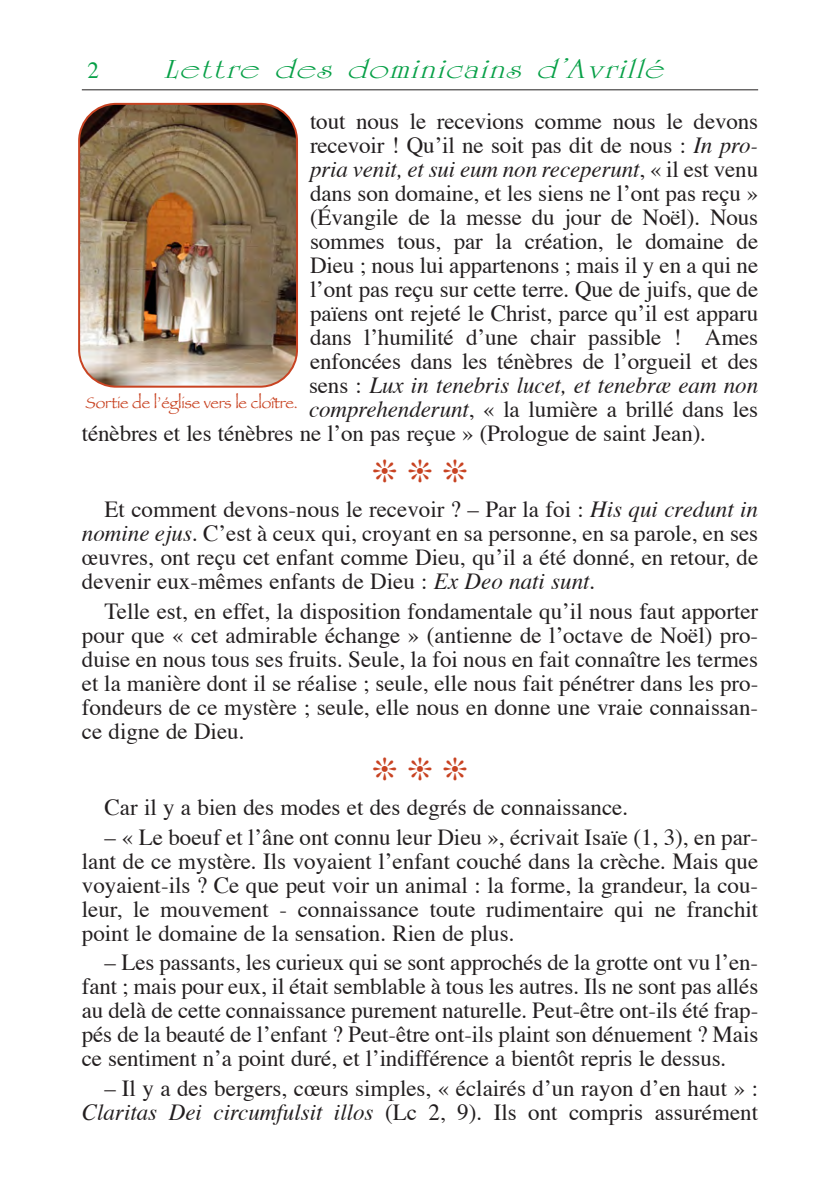
<style>
.page{position:relative;width:840px;height:1190px;background:#fff}
.page>*{position:absolute;margin:0;border:0;box-sizing:border-box;transform-origin:0 0}
.t1{font:32px "Zapf Dingbats ITC";color:#c84322}
.t2{font:italic 28px "University Roman";letter-spacing:.045em;color:#07a047;scale:1.4 1}
.t3{font:23px/24px "Times";letter-spacing:-.005em;color:#231f20;text-align:justify}
.t4{font:italic 23px "Times";letter-spacing:-.005em;color:#231f20}
.t5{font:23px "Times";color:#07a047}
.t6{font:16px "Papyrus";letter-spacing:-.015em;color:#c84322}
.s1{font-style:italic}
.s2{font-style:normal}
</style>
<div class="page">
<hr style="left:82px;top:89px;width:676px;height:1px;background:#231f20">
<img style="left:78px;top:103px;width:220px;height:285px">
<p class="t5" style="left:88px;top:61px;width:13px">2</p>
<p class="t2" style="left:164px;top:58px;width:364px">Lettre des dominicains d ’Avrillé</p>
<p class="t3" style="left:310px;top:111px;width:450px">tout nous le recevions comme nous le devons</p>
<p class="t3" style="left:310px;top:135px;width:450px">recevoir ! Qu’il ne soit pas dit de nous : <span class="s1">In pro-</span></p>
<p class="t4" style="left:310px;top:159px;width:450px">pria venit, et sui eum non receperunt<span class="s2">, « il est venu</span></p>
<p class="t3" style="left:310px;top:183px;width:450px">dans son domaine, et les siens ne l’ont pas reçu »</p>
<p class="t3" style="left:310px;top:207px;width:450px">(Évangile de la messe du jour de Noël). Nous</p>
<p class="t3" style="left:310px;top:231px;width:450px">sommes tous, par la création, le domaine de</p>
<p class="t3" style="left:310px;top:255px;width:450px">Dieu ; nous lui appartenons ; mais il y en a qui ne</p>
<p class="t3" style="left:310px;top:279px;width:450px">l’ont pas reçu sur cette terre. Que de juifs, que de</p>
<p class="t3" style="left:310px;top:303px;width:450px">païens ont rejeté le Christ, parce qu’il est apparu</p>
<p class="t3" style="left:310px;top:327px;width:450px">dans l’humilité d’une chair passible ! Ames</p>
<p class="t3" style="left:310px;top:351px;width:450px">enfoncées dans les ténèbres de l’orgueil et des</p>
<p class="t4" style="left:309px;top:375px;width:451px"><span class="s2">sens :</span> Lux in tenebris lucet, et tenebræ eam non</p>
<p class="t3" style="left:309px;top:399px;width:451px"><span class="s1">comprehenderunt</span>, « la lumière a brillé dans les</p>
<p class="t3" style="left:82px;top:423px;width:626px">ténèbres et les ténèbres ne l’on pas reçue » (Prologue de saint Jean).</p>
<h1 class="t1" style="left:372px;top:459px;width:97px">❊ ❊ ❊</h1>
<p class="t3" style="left:82px;top:499px;width:678px;text-indent:23px">Et comment devons-nous le recevoir ? – Par la foi : <span class="s1">His qui credunt in nomine ejus</span>. C’est à ceux qui, croyant en sa personne, en sa parole, en ses œuvres, ont reçu cet enfant comme Dieu, qu’il a été donné, en retour, de devenir eux-mêmes enfants de Dieu : <span class="s1">Ex Deo nati sunt.</span></p>
<p class="t3" style="left:82px;top:601px;width:678px;text-indent:23px">Telle est, en effet, la disposition fondamentale qu’il nous faut apporter pour que « cet admirable échange » (antienne de l’octave de Noël) pro&shy;duise en nous tous ses fruits. Seule, la foi nous en fait connaître les termes et la manière dont il se réalise ; seule, elle nous fait pénétrer dans les pro&shy;fondeurs de ce mystère ; seule, elle nous en donne une vraie connaissan&shy;ce digne de Dieu.</p>
<h1 class="t1" style="left:372px;top:757px;width:97px">❊ ❊ ❊</h1>
<p class="t3" style="left:105px;top:797px;width:525px">Car il y a bien des modes et des degrés de connaissance.</p>
<p class="t3" style="left:82px;top:827px;width:678px;text-indent:23px">– « Le boeuf et l’âne ont connu leur Dieu », écrivait Isaïe (1, 3), en par&shy;lant de ce mystère. Ils voyaient l’enfant couché dans la crèche. Mais que voyaient-ils ? Ce que peut voir un animal : la forme, la grandeur, la cou&shy;leur, le mouvement - connaissance toute rudimentaire qui ne franchit point le domaine de la sensation. Rien de plus.</p>
<p class="t3" style="left:82px;top:953px;width:678px;text-indent:23px">– Les passants, les curieux qui se sont approchés de la grotte ont vu l’en&shy;fant ; mais pour eux, il était semblable à tous les autres. Ils ne sont pas allés au delà de cette connaissance purement naturelle. Peut-être ont-ils été frap&shy;pés de la beauté de l’enfant ? Peut-être ont-ils plaint son dénuement ? Mais ce sentiment n’a point duré, et l’indifférence a bientôt repris le dessus.</p>
<p class="t3" style="left:82px;top:1078px;width:678px;text-align:right">– Il y a des bergers, cœurs simples, « éclairés d’un rayon d’en haut » :<br><span class="s1">Claritas Dei circumfulsit illos</span> (Lc 2, 9). Ils ont compris assurément</p>
<p class="t6" style="left:86px;top:393px;width:214px">Sortie de l’église vers le cloître.</p>
</div>
